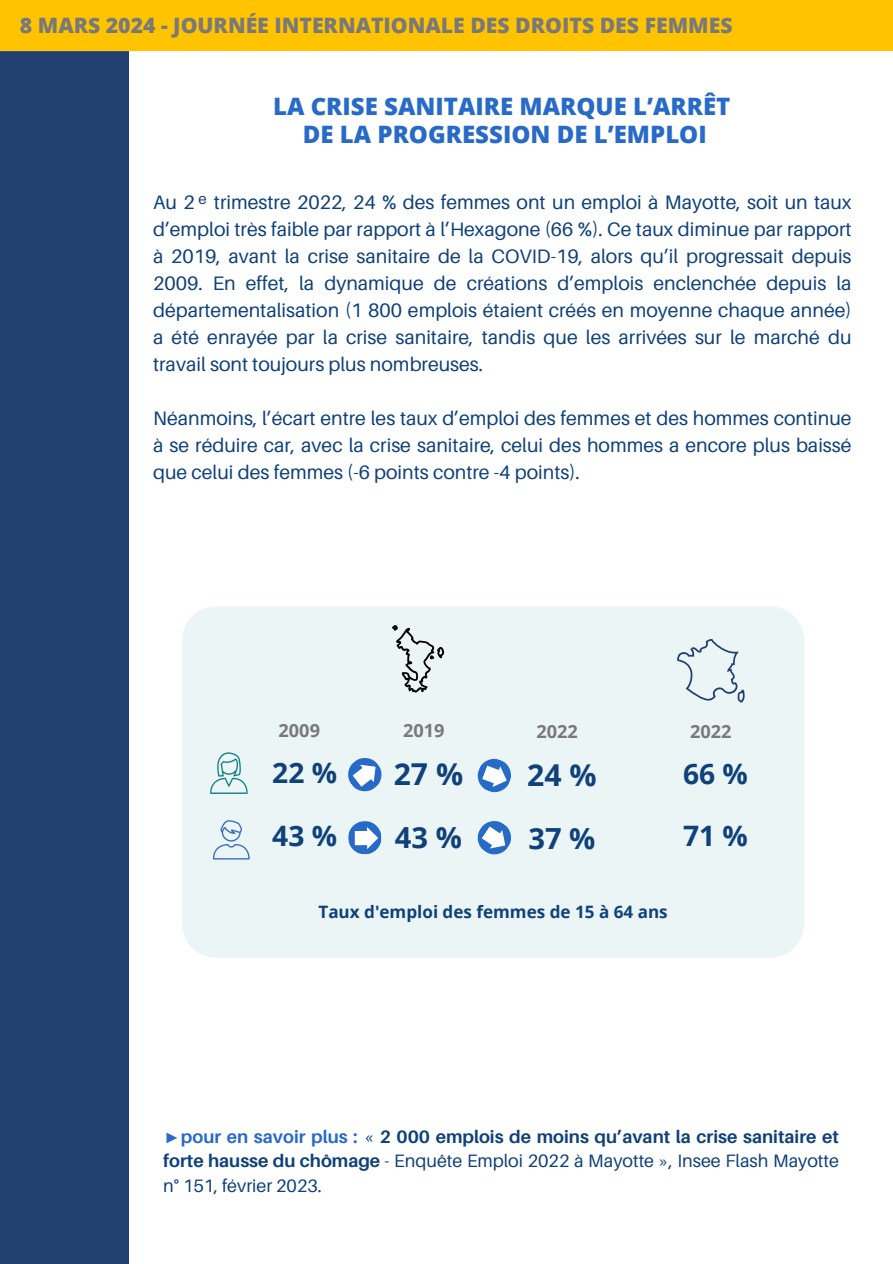
<style>
.page{position:relative;width:893px;height:1264px;background:#fff}
.page>*{position:absolute;margin:0;border:0;box-sizing:border-box;transform-origin:0 0}
.t1{font:700 30.15px "Open Sans";color:#0f417a}
.t2{font:700 29.1px "Open Sans";color:#0f417a}
.t3{font:700 28.2px "Open Sans";color:#0f417a}
.t4{font:800 24px/28.2px "Open Sans";color:#286ac7;text-align:center}
.t5{font:800 21.15px "Open Sans";color:#797979}
.t6{font:19.5px/27px "Aileron";color:#0f417a;text-align:justify}
.t7{font:700 18.15px "Open Sans";color:#797979}
.t8{font:18px/24.8px "Aileron";color:#0f417a;text-align:justify}
.t9{font:700 17.1px "Open Sans";color:#0f417a}
.t10{font:15px "Aileron";color:#0f417a}
.s1{font-family:"Liberation Serif";font-weight:700;color:#286ac7}
.s2{font-weight:700;color:#286ac7}
.s3{font-weight:700}
</style>
<div class="page">
<div style="left:0;top:0;width:892px;height:51px;background:#ffc300"></div>
<div style="left:0;top:51px;width:129px;height:1212px;background:#213f71"></div>
<div style="left:182px;top:606px;width:622px;height:351px;background:#ebf5f5"></div>
<svg style="left:346px;top:755px;width:37px;height:38px"></svg>
<div style="left:348px;top:821px;width:33px;height:33px;background:#286ac7;border-radius:50%"></div>
<svg style="left:354px;top:826px;width:24px;height:23px"></svg>
<svg style="left:392px;top:625px;width:52px;height:67px;background:#c6cece"></svg>
<svg style="left:677px;top:639px;width:67px;height:63px;background:#d5e1e6"></svg>
<svg style="left:475px;top:756px;width:38px;height:38px"></svg>
<svg style="left:475px;top:818px;width:38px;height:38px"></svg>
<img style="left:205px;top:750px;width:47px;height:47px">
<img style="left:208px;top:817px;width:45px;height:45px">
<p class="t5" style="left:20px;top:11px;width:714px">8 MARS 2024 - JOURNÉE INTERNATIONALE DES DROITS DES FEMMES</p>
<h2 class="t4" style="left:273px;top:92px;width:458px">LA CRISE SANITAIRE MARQUE L’ARRÊT<br>DE LA PROGRESSION DE L’EMPLOI</h2>
<p class="t6" style="left:153px;top:188px;width:700px">Au 2 trimestre 2022, 24 % des femmes ont un emploi à Mayotte, soit un taux d’emploi très faible par rapport à l’Hexagone (66 %). Ce taux diminue par rapport à 2019, avant la crise sanitaire de la COVID-19, alors qu’il progressait depuis 2009. En effet, la dynamique de créations d’emplois enclenchée depuis la départementalisation (1 800 emplois étaient créés en moyenne chaque année) a été enrayée par la crise sanitaire, tandis que les arrivées sur le marché du travail sont toujours plus nombreuses.</p>
<h1 class="t6" style="left:153px;top:404px;width:700px">Néanmoins, l’écart entre les taux d’emploi des femmes et des hommes continue à se réduire car, avec la crise sanitaire, celui des hommes a encore plus baissé que celui des femmes (-6 points contre -4 points).</h1>
<h1 class="t10" style="left:198px;top:189px;width:10px">e</h1>
<h5 class="t7" style="left:278px;top:718px;width:43px">2009</h5>
<h5 class="t7" style="left:403px;top:717px;width:43px">2019</h5>
<p class="t7" style="left:690px;top:718px;width:43px">2022</p>
<p class="t7" style="left:536px;top:718px;width:43px">2022</p>
<h4 class="t3" style="left:272px;top:752px;width:66px">22 %</h4>
<h4 class="t1" style="left:394px;top:753px;width:71px">27 %</h4>
<p class="t3" style="left:272px;top:815px;width:66px">43 %</p>
<p class="t2" style="left:395px;top:817px;width:68px">43 %</p>
<h1 class="t1" style="left:527px;top:753px;width:71px">24 %</h1>
<p class="t2" style="left:528px;top:818px;width:68px">37 %</p>
<p class="t3" style="left:683px;top:753px;width:66px">66 %</p>
<p class="t3" style="left:683px;top:815px;width:66px">71 %</p>
<h5 class="t9" style="left:318px;top:900px;width:351px">Taux d'emploi des femmes de 15 à 64 ans</h5>
<h1 class="t8" style="left:163px;top:1123px;width:677px"><span class="s1">►</span><span class="s2">pour en savoir plus :</span> « <span class="s3">2 000 emplois de moins qu’avant la crise sanitaire et forte hausse du chômage</span> - Enquête Emploi 2022 à Mayotte », Insee Flash Mayotte n° 151, février 2023.</h1>
</div>
